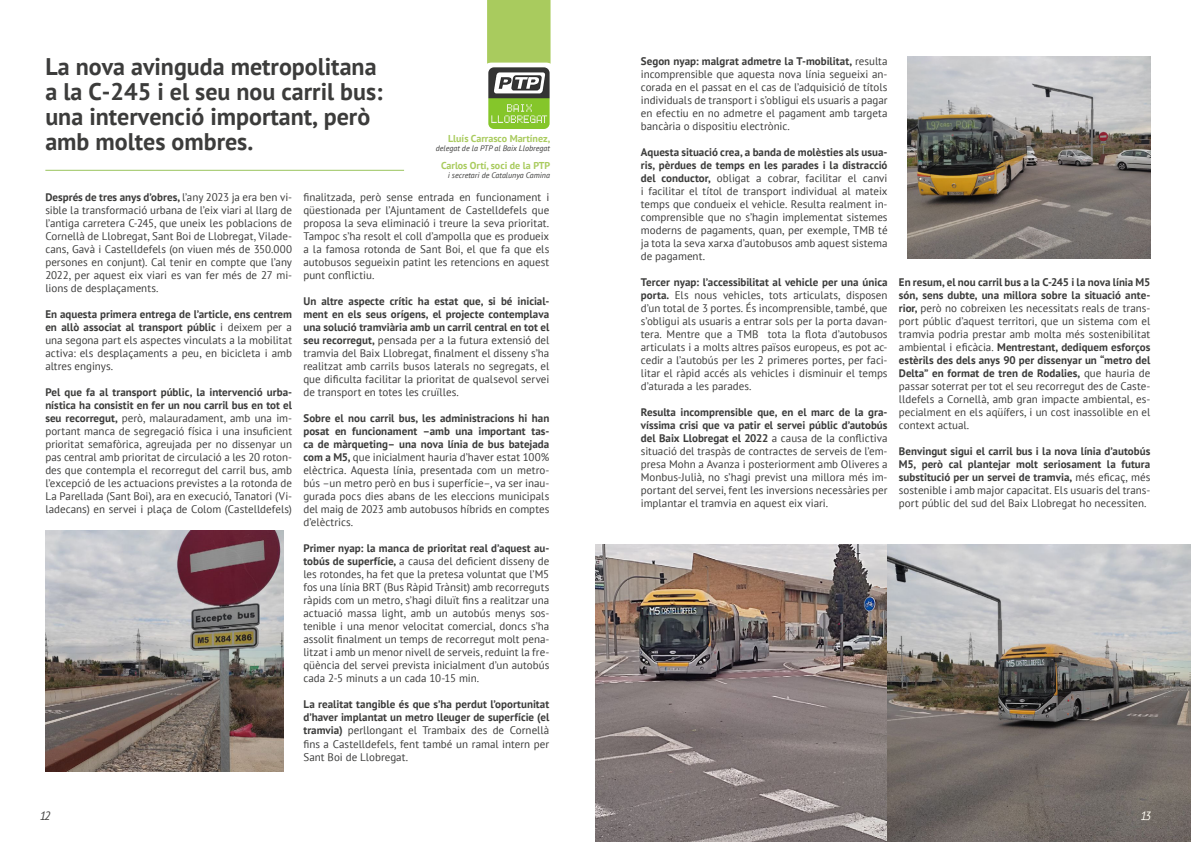
<style>
.page{position:relative;width:1191px;height:842px;background:#fff}
.page>*{position:absolute;margin:0;border:0;box-sizing:border-box;transform-origin:0 0}
.t1{font:700 24px/25px "PT Sans";color:#3c3c3b}
.t2{font:italic 12px "PT Sans";color:#3c3c3b}
.t3{font:italic 12px "PT Sans";color:#fffef5}
.t4{font:11px/13px "PT Sans";color:#3c3c3b;text-align:justify}
.t5{font:700 11px/13px "PT Sans";color:#3c3c3b;text-align:justify}
.t6{font:700 10px "PT Sans";color:#a9cb5e}
.t7{font:italic 8px "PT Sans";color:#3c3c3b}
.s1{font-weight:700}
.s2{font-weight:400}
</style>
<div class="page">
<div style="left:487px;top:0;width:63px;height:64px;background:#a9cb5e"></div>
<div style="left:480px;top:63px;width:77px;height:44px;background:#fff;border-radius:11px"></div>
<img style="left:488px;top:67px;width:61px;height:62px">
<hr style="left:45px;top:170px;width:359px;height:1px;background:#99c45d">
<img style="left:45px;top:530px;width:238px;height:241px">
<img style="left:907px;top:57px;width:243px;height:201px">
<img style="left:595px;top:544px;width:292px;height:298px">
<img style="left:887px;top:544px;width:304px;height:298px">
<h1 class="t1" style="left:45px;top:53px;width:339px">La nova avinguda metropolitana a la C-245 i el seu nou carril bus: una intervenció important, però amb moltes ombres.</h1>
<p class="t6" style="left:448px;top:132px;width:103px">Lluís Carrasco Martínez,</p>
<p class="t7" style="left:436px;top:143px;width:116px">delegat de la PTP al Baix Llobregat</p>
<p class="t6" style="left:441px;top:159px;width:111px">Carlos Ortí, soci de la PTP</p>
<p class="t7" style="left:448px;top:170px;width:104px">i secretari de Catalunya Camina</p>
<p class="t4" style="left:45px;top:191px;width:248px"><span class="s1">Després de tres anys d’obres,</span> l’any 2023 ja era ben vi&shy;sible la transformació urbana de l’eix viari al llarg de l’antiga carretera C-245, que uneix les poblacions de Cornellà de Llobregat, Sant Boi de Llobregat, Vilade&shy;cans, Gavà i Castelldefels (on viuen més de 350.000 persones en conjunt). Cal tenir en compte que l’any 2022, per aquest eix viari es van fer més de 27 mi&shy;lions de desplaçaments.</p>
<p class="t4" style="left:45px;top:308px;width:248px"><span class="s1">En aquesta primera entrega de l’article, ens centrem en allò associat al transport públic</span> i deixem per a una segona part els aspectes vinculats a la mobilitat activa: els desplaçaments a peu, en bicicleta i amb altres enginys.</p>
<p class="t4" style="left:45px;top:386px;width:248px"><span class="s1">Pel que fa al transport públic, la intervenció urba&shy;nística ha consistit en fer un nou carril bus en tot el seu recorregut,</span> però, malauradament, amb una im&shy;portant manca de segregació física i una insuficient prioritat semafòrica, agreujada per no dissenyar un pas central amb prioritat de circulació a les 20 roton&shy;des que contempla el recorregut del carril bus, amb l’excepció de les actuacions previstes a la rotonda de La Parellada (Sant Boi), ara en execució, Tanatori (Vi&shy;ladecans) en servei i plaça de Colom (Castelldefels)</p>
<p class="t4" style="left:303px;top:191px;width:247px">finalitzada, però sense entrada en funcionament i qüestionada per l’Ajuntament de Castelldefels que proposa la seva eliminació i treure la seva prioritat.<br>Tampoc s’ha resolt el coll d’ampolla que es produeix a la famosa rotonda de Sant Boi, el que fa que els autobusos segueixin patint les retencions en aquest punt conflictiu.</p>
<p class="t4" style="left:303px;top:295px;width:247px"><span class="s1">Un altre aspecte crític ha estat que, si bé inicial&shy;ment en els seus orígens, el projecte contemplava una solució tramviària amb un carril central en tot el seu recorregut,</span> pensada per a la futura extensió del tramvia del Baix Llobregat, finalment el disseny s’ha realitzat amb carrils busos laterals no segregats, el que dificulta facilitar la prioritat de qualsevol servei de transport en totes les cruïlles.</p>
<p class="t4" style="left:303px;top:412px;width:247px"><span class="s1">Sobre el nou carril bus, les administracions hi han posat en funcionament –amb una important tas&shy;ca de màrqueting– una nova línia de bus batejada com a M5,</span> que inicialment hauria d’haver estat 100% elèctrica. Aquesta línia, presentada com un metro&shy;bús –un metro però en bus i superfície–, va ser inau&shy;gurada pocs dies abans de les eleccions municipals del maig de 2023 amb autobusos híbrids en comptes d’elèctrics.</p>
<p class="t4" style="left:303px;top:542px;width:247px"><span class="s1">Primer nyap: la manca de prioritat real d’aquest au&shy;tobús de superfície,</span> a causa del deficient disseny de les rotondes, ha fet que la pretesa voluntat que l’M5 fos una línia BRT (Bus Ràpid Trànsit) amb recorreguts ràpids com un metro, s’hagi diluït fins a realitzar una actuació massa light, amb un autobús menys sos&shy;tenible i una menor velocitat comercial, doncs s’ha assolit finalment un temps de recorregut molt pena&shy;litzat i amb un menor nivell de serveis, reduint la fre&shy;qüència del servei prevista inicialment d’un autobús cada 2-5 minuts a un cada 10-15 min.</p>
<p class="t5" style="left:303px;top:698px;width:247px">La realitat tangible és que s’ha perdut l’oportunitat d’haver implantat un metro lleuger de superfície (el tramvia) <span class="s2">perllongant el Trambaix des de Cornellà fins a Castelldefels, fent també un ramal intern per Sant Boi de Llobregat.</span></p>
<p class="t4" style="left:641px;top:54px;width:248px"><span class="s1">Segon nyap: malgrat admetre la T-mobilitat,</span> resulta incomprensible que aquesta nova línia segueixi an&shy;corada en el passat en el cas de l’adquisició de títols individuals de transport i s’obligui els usuaris a pagar en efectiu en no admetre el pagament amb targeta bancària o dispositiu electrònic.</p>
<p class="t4" style="left:641px;top:145px;width:248px"><span class="s1">Aquesta situació crea, a banda de molèsties als usua&shy;ris, pèrdues de temps en les parades i la distracció del conductor,</span> obligat a cobrar, facilitar el canvi i facilitar el títol de transport individual al mateix temps que condueix el vehicle. Resulta realment in&shy;comprensible que no s’hagin implementat sistemes moderns de pagaments, quan, per exemple, TMB té ja tota la seva xarxa d’autobusos amb aquest sistema de pagament.</p>
<p class="t4" style="left:641px;top:275px;width:248px"><span class="s1">Tercer nyap: l’accessibilitat al vehicle per una única porta.</span> Els nous vehicles, tots articulats, disposen d’un total de 3 portes. És incomprensible, també, que s’obligui als usuaris a entrar sols per la porta davan&shy;tera. Mentre que a TMB tota la flota d’autobusos articulats i a molts altres països europeus, es pot ac&shy;cedir a l’autobús per les 2 primeres portes, per faci&shy;litar el ràpid accés als vehicles i disminuir el temps d’aturada a les parades.</p>
<p class="t4" style="left:641px;top:406px;width:248px"><span class="s1">Resulta incomprensible que, en el marc de la gra&shy;víssima crisi que va patir el servei públic d’autobús del Baix Llobregat el 2022</span> a causa de la conflictiva situació del traspàs de contractes de serveis de l’em&shy;presa Mohn a Avanza i posteriorment amb Oliveres a Monbus-Julià, no s’hagi previst una millora més im&shy;portant del servei, fent les inversions necessàries per implantar el tramvia en aquest eix viari.</p>
<p class="t4" style="left:899px;top:276px;width:253px"><span class="s1">En resum, el nou carril bus a la C-245 i la nova línia M5 són, sens dubte, una millora sobre la situació ante&shy;rior,</span> però no cobreixen les necessitats reals de trans&shy;port públic d’aquest territori, que un sistema com el tramvia podria prestar amb molta més sostenibilitat ambiental i eficàcia. <span class="s1">Mentrestant, dediquem esforços estèrils des dels anys 90 per dissenyar un “metro del Delta” en format de tren de Rodalies,</span> que hauria de passar soterrat per tot el seu recorregut des de Caste&shy;lldefels a Cornellà, amb gran impacte ambiental, es&shy;pecialment en els aqüífers, i un cost inassolible en el context actual.</p>
<p class="t5" style="left:899px;top:445px;width:253px">Benvingut sigui el carril bus i la nova línia d’autobús M5, però cal plantejar molt seriosament la futura substitució per un servei de tramvia, <span class="s2">més eficaç, més sostenible i amb major capacitat. Els usuaris del trans&shy;port públic del sud del Baix Llobregat ho necessiten.</span></p>
<p class="t2" style="left:40px;top:808px;width:12px">12</p>
<p class="t3" style="left:1140px;top:808px;width:12px">13</p>
</div>
